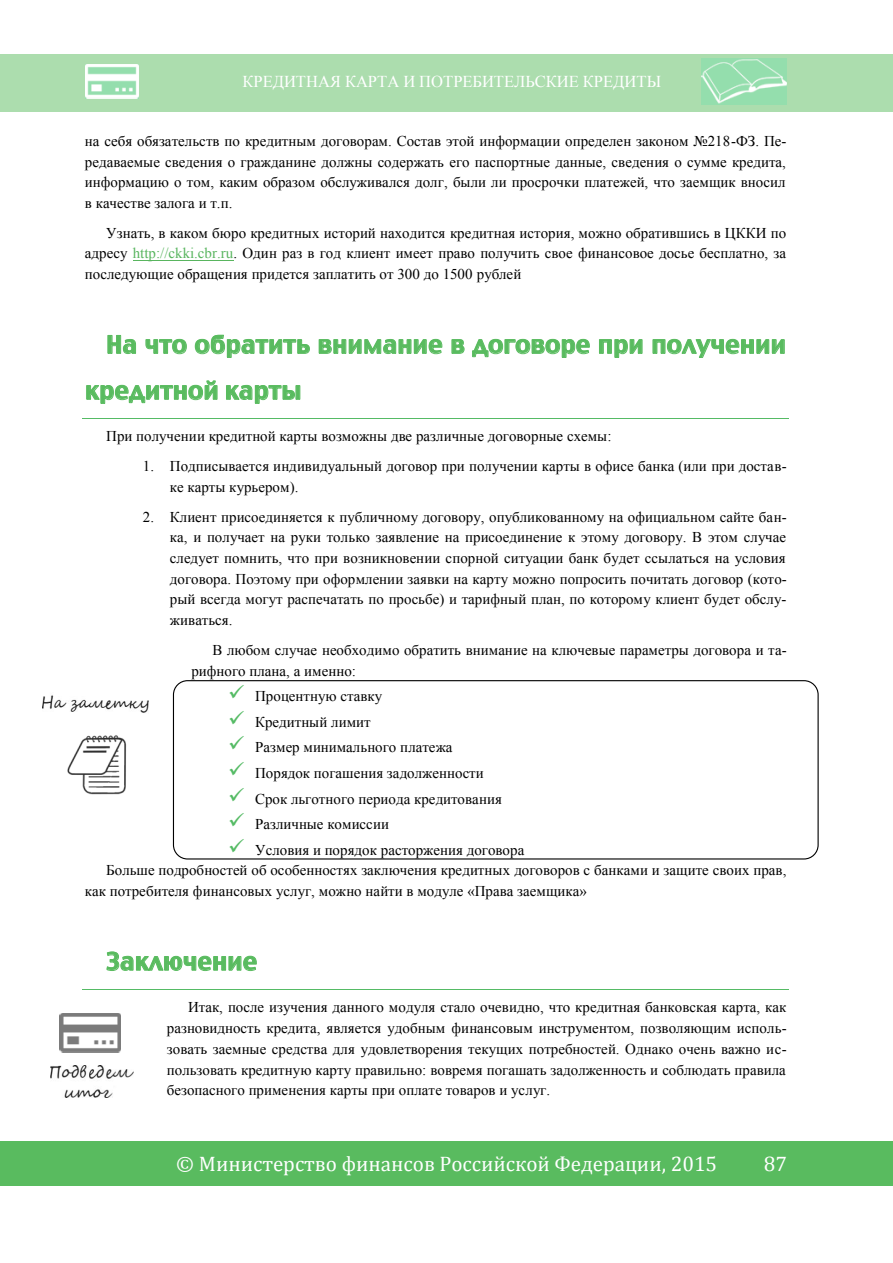
<style>
.page{position:relative;width:893px;height:1263px;background:#fff}
.page>*{position:absolute;margin:0;border:0;box-sizing:border-box;transform-origin:0 0}
.t1{font:24px/45.9px "Charcoal CY";color:#59bb5f}
.t2{font:21px "Cambria";color:#fff}
.t3{font:16.5px "Times New Roman";color:#fff}
.t4{font:15px/20.7px "Times New Roman";color:#000;text-align:justify}
.s1{font-style:inherit}
.s2{color:#59b55f}
.s3{color:#55bb65}
</style>
<div class="page">
<div style="left:0;top:54px;width:223px;height:58px;background:#acddae"></div>
<div style="left:223px;top:54px;width:458px;height:58px;background:#acddae"></div>
<div style="left:685px;top:58px;width:208px;height:49px;background:#acddae"></div>
<hr style="left:681px;top:54px;width:212px;height:4px;background:#acddae">
<div style="left:681px;top:107px;width:212px;height:5px;background:#acddae"></div>
<div style="left:0;top:1142px;width:893px;height:44px;background:#59bb5f"></div>
<img style="left:85px;top:64px;width:54px;height:34px">
<img style="left:702px;top:59px;width:84px;height:45px">
<img style="left:43px;top:695px;width:106px;height:18px">
<div style="left:173px;top:680px;width:646px;height:179px;background:#fff;border:1px solid #000;border-radius:14px"></div>
<hr style="left:133px;top:260px;width:100px;height:1px;background:#59b55f">
<svg style="left:107px;top:335px;width:29px;height:19px"></svg>
<svg style="left:145px;top:339px;width:42px;height:15px"></svg>
<svg style="left:195px;top:334px;width:115px;height:24px"></svg>
<svg style="left:319px;top:339px;width:124px;height:15px"></svg>
<svg style="left:451px;top:339px;width:14px;height:15px"></svg>
<svg style="left:472px;top:339px;width:118px;height:19px"></svg>
<svg style="left:599px;top:339px;width:44px;height:19px"></svg>
<svg style="left:652px;top:339px;width:133px;height:19px"></svg>
<svg style="left:86px;top:380px;width:132px;height:24px"></svg>
<svg style="left:226px;top:385px;width:75px;height:19px"></svg>
<hr style="left:83px;top:418px;width:706px;height:1px;background:#55bb65">
<svg style="left:106px;top:951px;width:151px;height:20px"></svg>
<hr style="left:83px;top:989px;width:706px;height:1px;background:#55bb65">
<img style="left:67px;top:735px;width:60px;height:60px">
<img style="left:60px;top:1014px;width:61px;height:38px">
<img style="left:50px;top:1065px;width:84px;height:32px">
<p class="t3" style="left:242px;top:70px;width:420px">КРЕДИТНАЯ КАРТА И ПОТРЕБИТЕЛЬСКИЕ КРЕДИТЫ</p>
<p class="t4" style="left:85px;top:130px;width:703px">на себя обязательств по кредитным договорам. Состав этой информации определен законом №218<span class="s1">-</span>ФЗ. Пе&shy;редаваемые сведения о гражданине должны содержать его паспортные данные, сведения о сумме кредита, информацию о том, каким образом обслуживался долг, были ли просрочки платежей, что заемщик вносил в качестве залога и т.п.</p>
<p class="t4" style="left:85px;top:222px;width:703px;text-indent:21px">Узнать, в каком бюро кредитных историй находится кредитная история, можно обратившись в ЦККИ по адресу <span class="s2">http://ckki.cbr.ru</span>. Один раз в год клиент имеет право получить свое финансовое досье бесплатно, за последующие обращения придется заплатить от 300 до 1500 рублей</p>
<h1 class="t1" style="left:85px;top:321px;width:703px;text-indent:21px">На что обратить внимание в договоре при получении кредитной карты</h1>
<p class="t4" style="left:106px;top:426px;width:507px">При получении кредитной карты возможны две различные договорные схемы:</p>
<p class="t4" style="left:170px;top:456px;width:618px;text-indent:-27px"><span class="s1">1.</span> Подписывается индивидуальный договор при получении карты в офисе банка (или при достав&shy;ке карты курьером).</p>
<p class="t4" style="left:170px;top:506px;width:618px;text-indent:-27px"><span class="s1">2.</span> Клиент присоединяется к публичному договору, опубликованному на официальном сайте бан&shy;ка, и получает на руки только заявление на присоединение к этому договору. В этом случае следует помнить, что при возникновении спорной ситуации банк будет ссылаться на условия договора. Поэтому при оформлении заявки на карту можно попросить почитать договор (кото&shy;рый всегда могут распечатать по просьбе) и тарифный план, по которому клиент будет обслу&shy;живаться.</p>
<p class="t4" style="left:191px;top:639px;width:597px;text-indent:21px">В любом случае необходимо обратить внимание на ключевые параметры договора и та&shy;рифного плана, а именно:</p>
<p class="t4" style="left:228px;top:686px;width:156px"><span class="s3">✓</span> Процентную ставку</p>
<p class="t4" style="left:228px;top:711px;width:144px"><span class="s3">✓</span> Кредитный лимит</p>
<p class="t4" style="left:228px;top:737px;width:226px"><span class="s3">✓</span> Размер минимального платежа</p>
<p class="t4" style="left:228px;top:762px;width:257px"><span class="s3">✓</span> Порядок погашения задолженности</p>
<p class="t4" style="left:228px;top:788px;width:275px"><span class="s3">✓</span> Срок льготного периода кредитования</p>
<p class="t4" style="left:228px;top:813px;width:162px"><span class="s3">✓</span> Различные комиссии</p>
<p class="t4" style="left:228px;top:839px;width:298px"><span class="s3">✓</span> Условия и порядок расторжения договора</p>
<p class="t4" style="left:106px;top:860px;width:682px">Больше подробностей об особенностях заключения кредитных договоров с банками и защите своих прав,</p>
<p class="t4" style="left:85px;top:880px;width:504px">как потребителя финансовых услуг, можно найти в модуле «Права заемщика»</p>
<h1 class="t1" style="left:106px;top:938px;width:153px">Заключение</h1>
<p class="t4" style="left:167px;top:997px;width:621px;text-indent:21px">Итак, после изучения данного модуля стало очевидно, что кредитная банковская карта, как разновидность кредита, является удобным финансовым инструментом, позволяющим исполь&shy;зовать заемные средства для удовлетворения текущих потребностей. Однако очень важно ис&shy;пользовать кредитную карту правильно: вовремя погашать задолженность и соблюдать правила безопасного применения карты при оплате товаров и услуг.</p>
<h2 class="t2" style="left:176px;top:1151px;width:542px">© Министерство финансов Российской Федерации, 2015</h2>
<h2 class="t2" style="left:764px;top:1151px;width:25px">87</h2>
</div>
